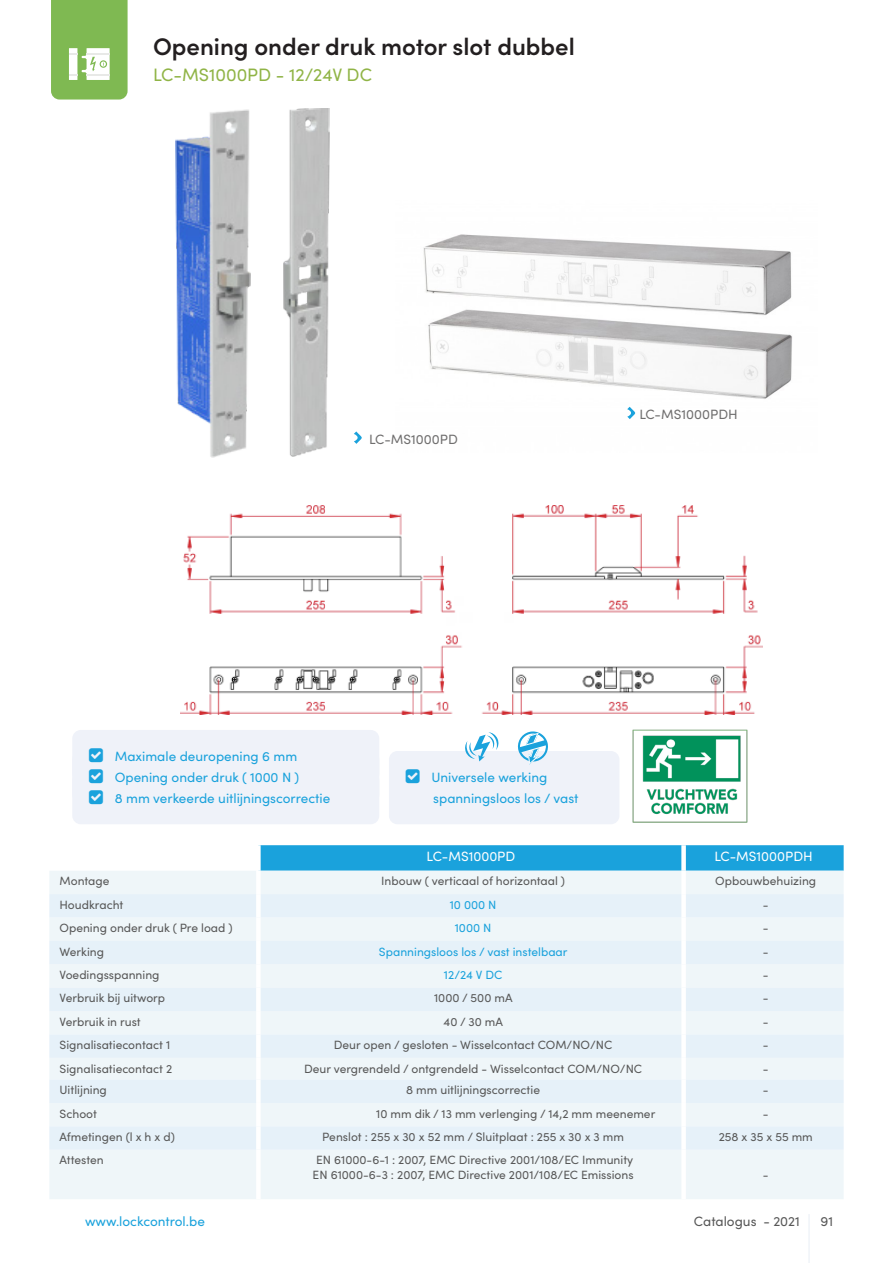
<style>
.page{position:relative;width:893px;height:1263px;background:#fff}
.page>*{position:absolute;margin:0;border:0;box-sizing:border-box;transform-origin:0 0}
.t1{font:600 24px "Sofia Pro";color:#231f20}
.t2{font:18px "Sofia Pro";color:#90b446}
.t3{font:13.5px/21px "Sofia Pro";color:#1aa2dc}
.Tabelhoofd{font:13.5px "Sofia Pro";color:#fff}
.t4{font:13.5px "Sofia Pro";color:#706f6f}
.t5{font:13.5px "Sofia Pro";color:#585858}
.Overige_kolommen{font:12px "Sofia Pro";color:#585858}
.Kolom_1{font:12px "Sofia Pro";color:#585858}
.Overige_kolommen-2{font:12px "Sofia Pro";color:#1aa2dc}
</style>
<div class="page">
<svg style="left:51px;top:0;width:77px;height:100px;background:#90c26a"></svg>
<hr style="left:809px;top:1214px;width:1px;height:49px;background:#e8eef5">
<img style="left:423px;top:234px;width:369px;height:180px">
<div style="left:72px;top:730px;width:307px;height:52px;background:#eff2f9;border-radius:9px"></div>
<div style="left:72px;top:751px;width:307px;height:52px;background:#eff2f9;border-radius:9px"></div>
<div style="left:72px;top:772px;width:307px;height:52px;background:#eff2f9;border-radius:9px"></div>
<svg style="left:261px;top:845px;width:583px;height:26px;background:#1fa4dc"></svg>
<div style="left:49px;top:871px;width:795px;height:328px;background:#eff6f9"></div>
<svg style="left:49px;top:894px;width:795px;height:256px;fill:#e6f1f9"></svg>
<div style="left:681px;top:845px;width:5px;height:26px;background:#fff"></div>
<div style="left:256px;top:871px;width:5px;height:23px;background:#fff"></div>
<div style="left:681px;top:871px;width:5px;height:23px;background:#fff"></div>
<div style="left:256px;top:894px;width:5px;height:23px;background:#fff"></div>
<div style="left:681px;top:894px;width:5px;height:23px;background:#fff"></div>
<div style="left:256px;top:917px;width:5px;height:24px;background:#fff"></div>
<div style="left:681px;top:917px;width:5px;height:24px;background:#fff"></div>
<div style="left:256px;top:941px;width:5px;height:23px;background:#fff"></div>
<div style="left:681px;top:941px;width:5px;height:23px;background:#fff"></div>
<div style="left:256px;top:964px;width:5px;height:24px;background:#fff"></div>
<div style="left:681px;top:964px;width:5px;height:24px;background:#fff"></div>
<div style="left:256px;top:988px;width:5px;height:23px;background:#fff"></div>
<div style="left:681px;top:988px;width:5px;height:23px;background:#fff"></div>
<div style="left:256px;top:1011px;width:5px;height:23px;background:#fff"></div>
<div style="left:681px;top:1011px;width:5px;height:23px;background:#fff"></div>
<div style="left:256px;top:1034px;width:5px;height:24px;background:#fff"></div>
<div style="left:681px;top:1034px;width:5px;height:24px;background:#fff"></div>
<div style="left:256px;top:1058px;width:5px;height:21px;background:#fff"></div>
<div style="left:681px;top:1058px;width:5px;height:21px;background:#fff"></div>
<div style="left:256px;top:1079px;width:5px;height:24px;background:#fff"></div>
<div style="left:681px;top:1079px;width:5px;height:24px;background:#fff"></div>
<div style="left:256px;top:1103px;width:5px;height:23px;background:#fff"></div>
<div style="left:681px;top:1103px;width:5px;height:23px;background:#fff"></div>
<div style="left:256px;top:1126px;width:5px;height:24px;background:#fff"></div>
<div style="left:681px;top:1126px;width:5px;height:24px;background:#fff"></div>
<div style="left:256px;top:1150px;width:5px;height:49px;background:#fff"></div>
<div style="left:681px;top:1150px;width:5px;height:49px;background:#fff"></div>
<img style="left:181px;top:506px;width:582px;height:208px">
<img style="left:283px;top:108px;width:47px;height:348px">
<img style="left:175px;top:109px;width:75px;height:348px">
<svg style="left:354px;top:431px;width:8px;height:13px"></svg>
<svg style="left:627px;top:407px;width:8px;height:12px"></svg>
<img style="left:632px;top:729px;width:116px;height:94px">
<div style="left:389px;top:751px;width:230px;height:73px;background:#eff2f9;border-radius:9px"></div>
<svg style="left:465px;top:732px;width:34px;height:29px"></svg>
<svg style="left:517px;top:731px;width:31px;height:34px"></svg>
<p class="t1" style="left:153px;top:29px;width:423px">Opening onder druk motor slot dubbel</p>
<p class="t2" style="left:153px;top:62px;width:220px">LC-MS1000PD - 12/24V DC</p>
<p class="t4" style="left:369px;top:429px;width:90px">LC-MS1000PD</p>
<p class="t4" style="left:639px;top:405px;width:100px">LC-MS1000PDH</p>
<p class="t3" style="left:115px;top:745px;width:184px">Maximale deuropening 6 mm</p>
<p class="t3" style="left:115px;top:766px;width:186px">Opening onder druk ( 1000 N )</p>
<p class="t3" style="left:115px;top:787px;width:217px">8 mm verkeerde uitlijningscorrectie</p>
<p class="t3" style="left:431px;top:766px;width:149px">Universele werking spanningsloos los / vast</p>
<p class="Tabelhoofd" style="left:427px;top:846px;width:90px">LC-MS1000PD</p>
<p class="Tabelhoofd" style="left:714px;top:846px;width:100px">LC-MS1000PDH</p>
<p class="Kolom_1" style="left:60px;top:872px;width:51px">Montage</p>
<p class="Overige_kolommen" style="left:381px;top:872px;width:185px">Inbouw ( verticaal of horizontaal )</p>
<p class="Overige_kolommen" style="left:715px;top:872px;width:102px">Opbouwbehuizing</p>
<p class="Kolom_1" style="left:60px;top:896px;width:65px">Houdkracht</p>
<p class="Overige_kolommen-2" style="left:450px;top:896px;width:48px">10 000 N</p>
<p class="Overige_kolommen" style="left:763px;top:896px;width:7px">-</p>
<p class="Kolom_1" style="left:60px;top:919px;width:174px">Opening onder druk ( Pre load )</p>
<p class="Overige_kolommen-2" style="left:455px;top:919px;width:38px">1000 N</p>
<p class="Overige_kolommen" style="left:763px;top:919px;width:7px">-</p>
<p class="Kolom_1" style="left:60px;top:942px;width:46px">Werking</p>
<p class="Overige_kolommen-2" style="left:379px;top:942px;width:190px">Spanningsloos los / vast instelbaar</p>
<p class="Overige_kolommen" style="left:763px;top:942px;width:7px">-</p>
<p class="Kolom_1" style="left:60px;top:966px;width:101px">Voedingsspanning</p>
<p class="Overige_kolommen-2" style="left:444px;top:966px;width:60px">12/24 V DC</p>
<p class="Overige_kolommen" style="left:763px;top:966px;width:7px">-</p>
<p class="Kolom_1" style="left:60px;top:989px;width:107px">Verbruik bij uitworp</p>
<p class="Overige_kolommen" style="left:434px;top:989px;width:80px">1000 / 500 mA</p>
<p class="Overige_kolommen" style="left:763px;top:989px;width:7px">-</p>
<p class="Kolom_1" style="left:60px;top:1013px;width:83px">Verbruik in rust</p>
<p class="Overige_kolommen" style="left:444px;top:1013px;width:61px">40 / 30 mA</p>
<p class="Overige_kolommen" style="left:763px;top:1013px;width:7px">-</p>
<p class="Kolom_1" style="left:60px;top:1036px;width:112px">Signalisatiecontact 1</p>
<p class="Overige_kolommen" style="left:334px;top:1036px;width:280px">Deur open / gesloten - Wisselcontact COM/NO/NC</p>
<p class="Overige_kolommen" style="left:763px;top:1036px;width:7px">-</p>
<p class="Kolom_1" style="left:60px;top:1059px;width:114px">Signalisatiecontact 2</p>
<p class="Overige_kolommen" style="left:304px;top:1059px;width:340px">Deur vergrendeld / ontgrendeld - Wisselcontact COM/NO/NC</p>
<p class="Overige_kolommen" style="left:763px;top:1059px;width:7px">-</p>
<p class="Kolom_1" style="left:60px;top:1081px;width:49px">Uitlijning</p>
<p class="Overige_kolommen" style="left:406px;top:1081px;width:135px">8 mm uitlijningscorrectie</p>
<p class="Overige_kolommen" style="left:763px;top:1081px;width:7px">-</p>
<p class="Kolom_1" style="left:60px;top:1105px;width:39px">Schoot</p>
<p class="Overige_kolommen" style="left:376px;top:1105px;width:281px">10 mm dik / 13 mm verlenging / 14,2 mm meenemer</p>
<p class="Overige_kolommen" style="left:763px;top:1105px;width:7px">-</p>
<p class="Kolom_1" style="left:60px;top:1128px;width:117px">Afmetingen (l x h x d)</p>
<p class="Overige_kolommen" style="left:322px;top:1128px;width:303px">Penslot : 255 x 30 x 52 mm / Sluitplaat : 255 x 30 x 3 mm</p>
<p class="Overige_kolommen" style="left:719px;top:1128px;width:96px">258 x 35 x 55 mm</p>
<p class="Kolom_1" style="left:60px;top:1151px;width:46px">Attesten</p>
<p class="Overige_kolommen" style="left:316px;top:1151px;width:319px">EN 61000-6-1 : 2007, EMC Directive 2001/108/EC Immunity</p>
<p class="Overige_kolommen" style="left:313px;top:1166px;width:322px">EN 61000-6-3 : 2007, EMC Directive 2001/108/EC Emissions</p>
<p class="Overige_kolommen" style="left:763px;top:1166px;width:7px">-</p>
<p class="t3" style="left:85px;top:1210px;width:121px">www.lockcontrol.be</p>
<p class="t5" style="left:694px;top:1212px;width:108px">Catalogus - 2021</p>
<p class="t5" style="left:820px;top:1212px;width:14px">91</p>
</div>
